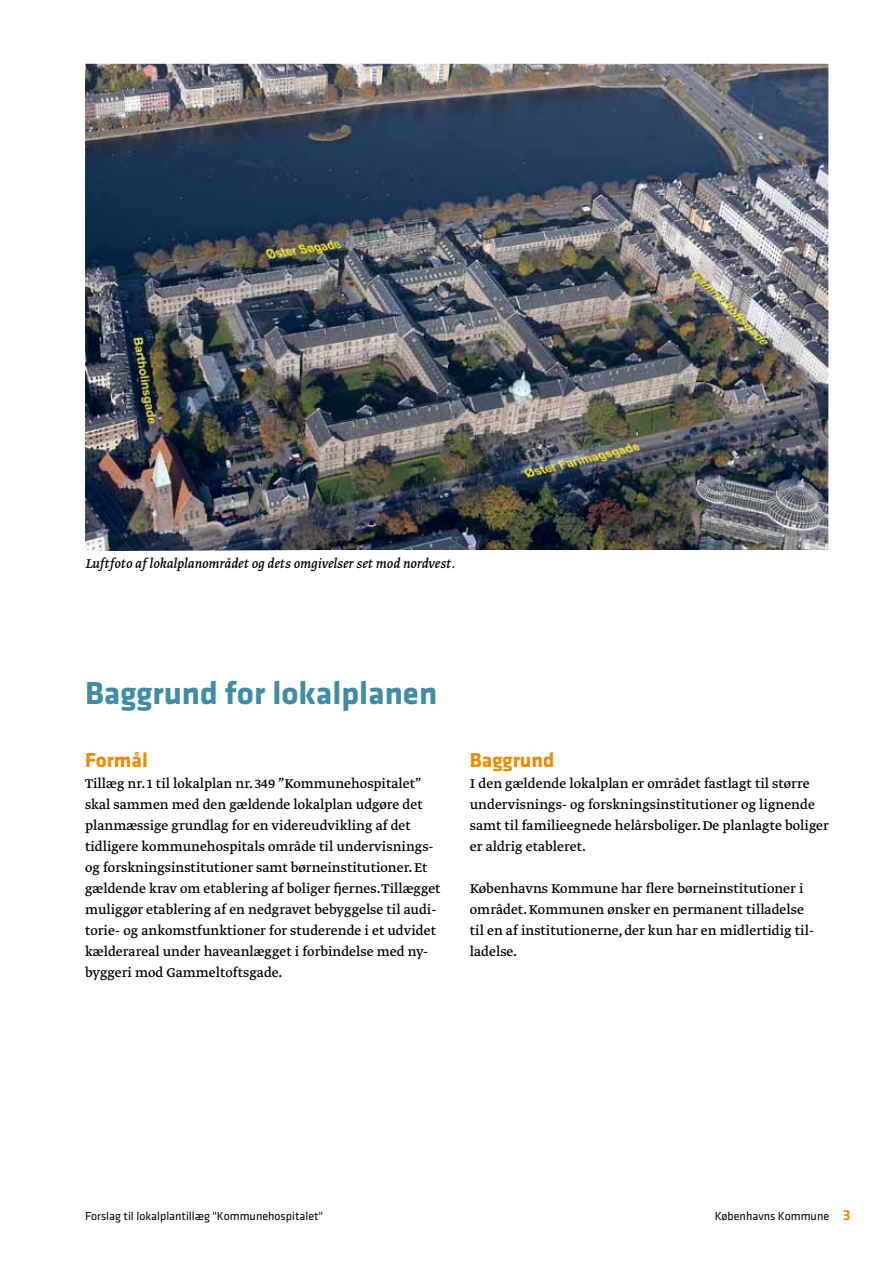
<style>
.page{position:relative;width:893px;height:1263px;background:#fff}
.page>*{position:absolute;margin:0;border:0;box-sizing:border-box;transform-origin:0 0}
.t1{font:700 33px "Klavika";color:#3f8da4}
.t2{font:700 21px "Klavika";color:#f08a00}
.t3{font:15px/21px "Greta Text";color:#000}
.t4{font:italic 15px "Greta Text";color:#000}
.t5{font:12px "Klavika";color:#000}
.s1{font-weight:700;font-size:15px;color:#f08a00}
</style>
<div class="page">
<img style="left:85px;top:64px;width:743px;height:487px">
<p class="t4" style="left:85px;top:557px;width:371px">Luftfoto af lokalplanområdet og dets omgivelser set mod nordvest.</p>
<h1 class="t1" style="left:85px;top:680px;width:354px">Baggrund for lokalplanen</h1>
<h2 class="t2" style="left:85px;top:752px;width:64px">Formål</h2>
<p class="t3" style="left:85px;top:774px;width:357px">Tillæg nr. 1 til lokalplan nr. 349 ”Kommunehospitalet” skal sammen med den gældende lokalplan udgøre det planmæssige grundlag for en videreudvikling af det tidligere kommunehospitals område til undervisnings&shy;og forskningsinstitutioner samt børneinstitutioner. Et gældende krav om etablering af boliger fjernes. Tillægget muliggør etablering af en nedgravet bebyggelse til audi&shy;torie- og ankomstfunktioner for studerende i et udvidet kælderareal under haveanlægget i forbindelse med ny&shy;byggeri mod Gammeltoftsgade.</p>
<h2 class="t2" style="left:470px;top:752px;width:86px">Baggrund</h2>
<p class="t3" style="left:470px;top:774px;width:361px">I den gældende lokalplan er området fastlagt til større undervisnings- og forskningsinstitutioner og lignende samt til familieegnede helårsboliger. De planlagte boliger er aldrig etableret.</p>
<p class="t3" style="left:470px;top:879px;width:346px">Københavns Kommune har flere børneinstitutioner i området. Kommunen ønsker en permanent tilladelse til en af institutionerne, der kun har en midlertidig til&shy;ladelse.</p>
<p class="t5" style="left:85px;top:1211px;width:240px">Forslag til lokalplantillæg "Kommunehospitalet"</p>
<p class="t5" style="left:715px;top:1212px;width:137px">Københavns Kommune <span class="s1">3</span></p>
</div>
